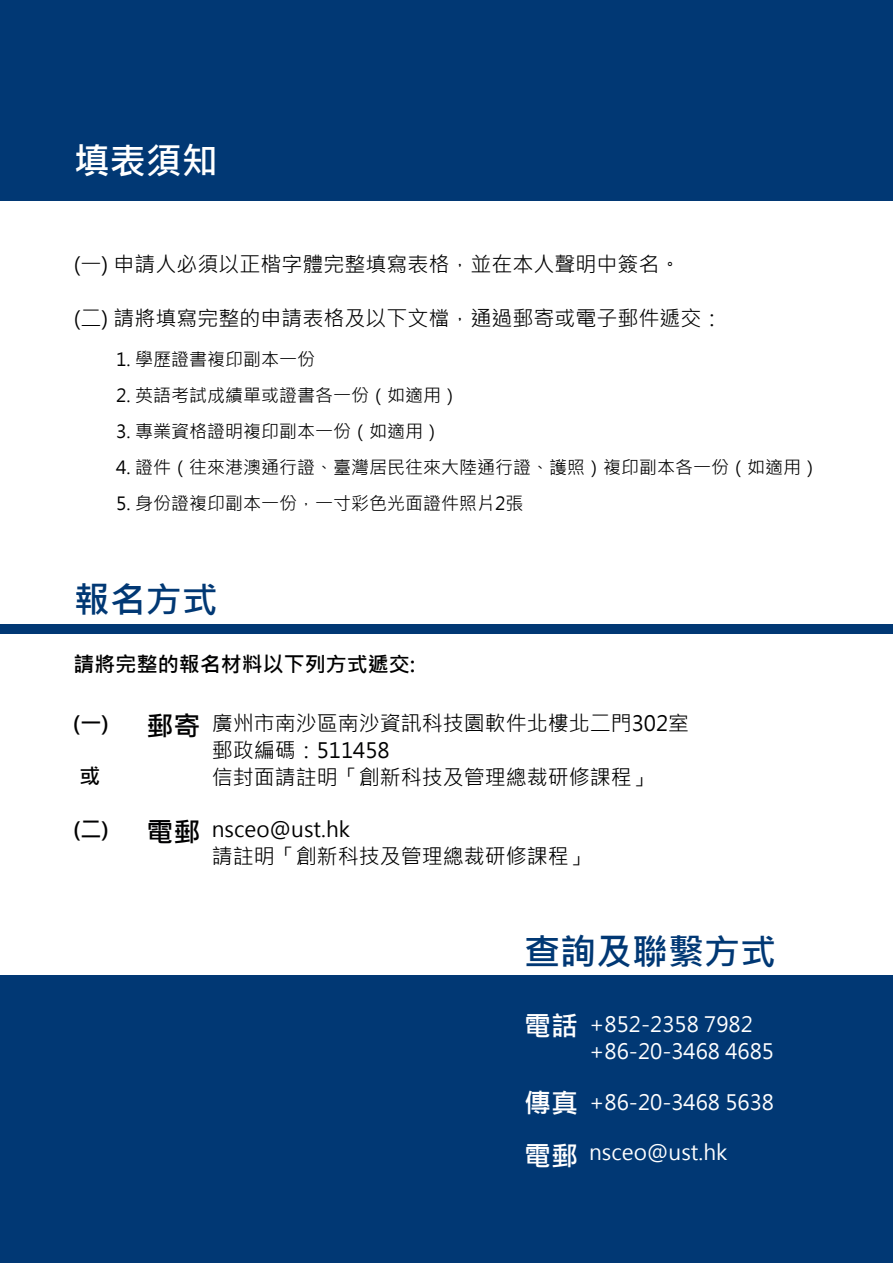
<style>
.page{position:relative;width:893px;height:1263px;background:#fff}
.page>*{position:absolute;margin:0;border:0;box-sizing:border-box;transform-origin:0 0}
.t1{font:700 36px "Microsoft Jheng Hei";color:#013874}
.t2{font:700 36px "Microsoft Jheng Hei";color:#fff}
.t3{font:21px/27px "Microsoft Jheng Hei";color:#000001}
.t4{font:21px/27px "Microsoft Jheng Hei";color:#fff}
.t5{font:700 21px "Microsoft Jheng Hei";color:#000001}
.t6{font:18px "Microsoft Jheng Hei";color:#000001}
.s1{font-weight:700;font-size:27px}
</style>
<div class="page">
<div style="left:0;top:0;width:893px;height:200px;background:#013874"></div>
<div style="left:0;top:624px;width:893px;height:9px;background:#013874"></div>
<div style="left:0;top:975px;width:893px;height:288px;background:#013874"></div>
<h1 class="t2" style="left:74px;top:138px;width:145px">填表須知</h1>
<p class="t3" style="left:74px;top:251px;width:608px">(一) 申請人必須以正楷字體完整填寫表格，並在本人聲明中簽名。</p>
<p class="t3" style="left:74px;top:305px;width:650px">(二) 請將填寫完整的申請表格及以下文檔，通過郵寄或電子郵件遞交：</p>
<p class="t6" style="left:116px;top:348px;width:201px">1. 學歷證書複印副本一份</p>
<p class="t6" style="left:116px;top:384px;width:345px">2. 英語考試成績單或證書各一份（如適用）</p>
<p class="t6" style="left:116px;top:420px;width:327px">3. 專業資格證明複印副本一份（如適用）</p>
<p class="t6" style="left:116px;top:456px;width:705px">4. 證件（往來港澳通行證、臺灣居民往來大陸通行證、護照）複印副本各一份（如適用）</p>
<p class="t6" style="left:116px;top:492px;width:409px">5. 身份證複印副本一份，一寸彩色光面證件照片2張</p>
<h1 class="t1" style="left:74px;top:577px;width:146px">報名方式</h1>
<p class="t5" style="left:74px;top:651px;width:343px">請將完整的報名材料以下列方式遞交:</p>
<p class="t3" style="left:212px;top:709px;width:479px;text-indent:-65px"><span class="s1">郵寄</span>廣州市南沙區南沙資訊科技園軟件北樓北二門302室郵政編碼：511458<br>信封面請註明「創新科技及管理總裁研修課程」</p>
<p class="t3" style="left:212px;top:816px;width:379px;text-indent:-65px"><span class="s1">電郵</span> nsceo@ust.hk<br>請註明「創新科技及管理總裁研修課程」</p>
<p class="t5" style="left:73px;top:710px;width:37px">(一)</p>
<p class="t5" style="left:79px;top:763px;width:22px">或</p>
<p class="t5" style="left:73px;top:816px;width:37px">(二)</p>
<h1 class="t1" style="left:524px;top:929px;width:253px">查詢及聯繫方式</h1>
<p class="t4" style="left:589px;top:1010px;width:187px;text-indent:-65px"><span class="s1">電話</span> +852-2358 7982 +86-20-3468 4685</p>
<p class="t4" style="left:524px;top:1088px;width:252px"><span class="s1">傳真</span> +86-20-3468 5638</p>
<p class="t4" style="left:524px;top:1139px;width:205px"><span class="s1">電郵</span> nsceo@ust.hk</p>
</div>
